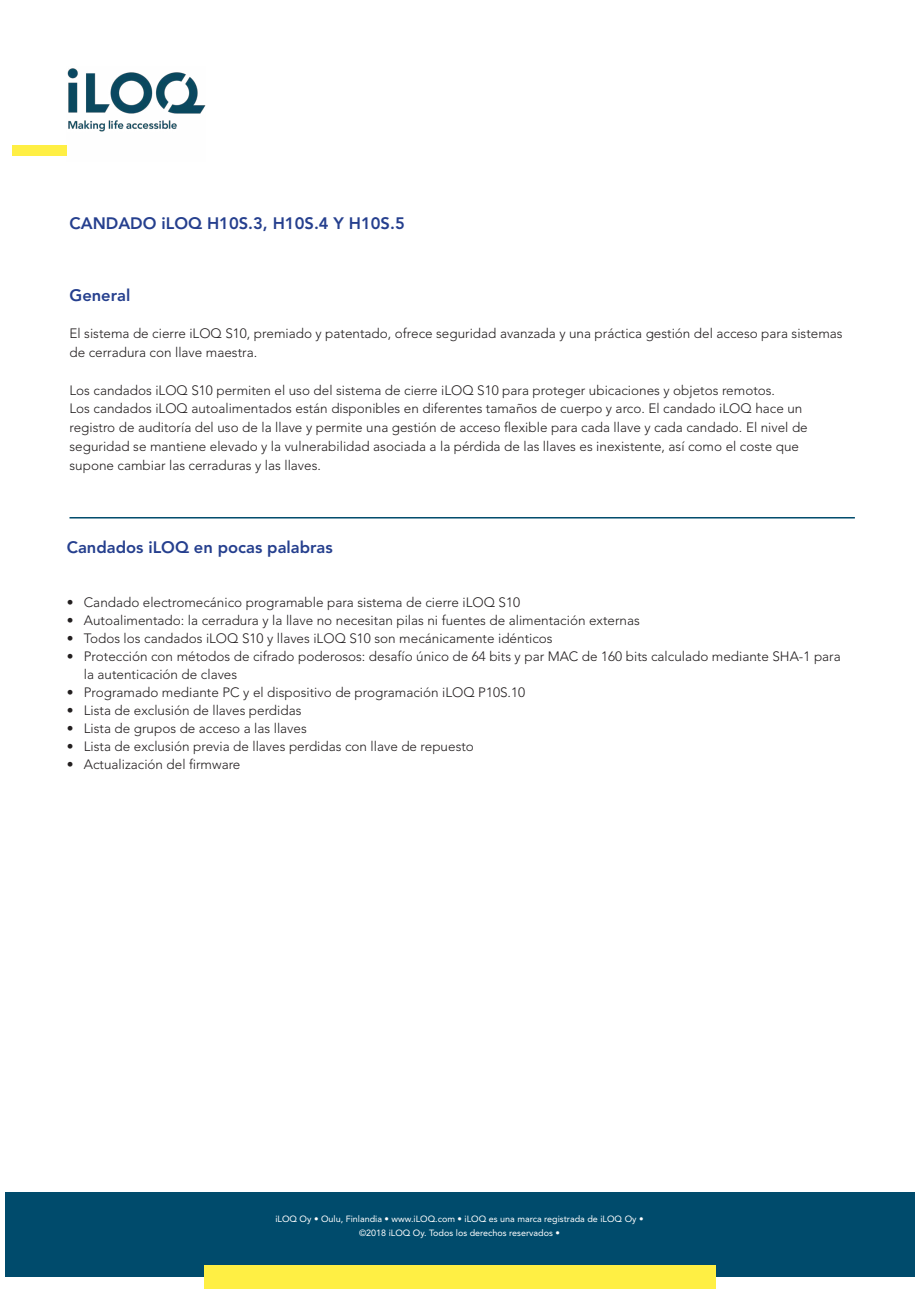
<style>
.page{position:relative;width:919px;height:1289px;background:#fff}
.page>*{position:absolute;margin:0;border:0;box-sizing:border-box;transform-origin:0 0}
.Otsikko{font:800 16.5px "Avenir LT Std";color:#253f8e}
.Leipäteksti{font:300 13.5px/18.8px "Avenir LT Std";color:#231f20}
.t1{font:9px/13.5px "Avenir LT Std";color:#fff;text-align:center}
</style>
<div class="page">
<img style="left:67px;top:68px;width:138px;height:64px">
<div style="left:12px;top:145px;width:55px;height:10px;background:#ffef44"></div>
<div style="left:5px;top:1192px;width:909px;height:84px;background:#004b6c"></div>
<div style="left:203px;top:1265px;width:512px;height:23px;background:#ffef44"></div>
<hr style="left:69px;top:517px;width:785px;height:1px;background:#004b6c">
<p class="Otsikko" style="left:69px;top:213px;width:337px">CANDADO iLOQ H10S.3, H10S.4 Y H10S.5</p>
<p class="Otsikko" style="left:69px;top:285px;width:62px">General</p>
<p class="Leipäteksti" style="left:69px;top:324px;width:774px">El sistema de cierre iLOQ S10, premiado y patentado, ofrece seguridad avanzada y una práctica gestión del acceso para sistemas de cerradura con llave maestra.</p>
<p class="Leipäteksti" style="left:69px;top:381px;width:739px">Los candados iLOQ S10 permiten el uso del sistema de cierre iLOQ S10 para proteger ubicaciones y objetos remotos.<br>Los candados iLOQ autoalimentados están disponibles en diferentes tamaños de cuerpo y arco. El candado iLOQ hace un registro de auditoría del uso de la llave y permite una gestión de acceso flexible para cada llave y cada candado. El nivel de seguridad se mantiene elevado y la vulnerabilidad asociada a la pérdida de las llaves es inexistente, así como el coste que supone cambiar las cerraduras y las llaves.</p>
<p class="Otsikko" style="left:67px;top:537px;width:267px">Candados iLOQ en pocas palabras</p>
<p class="Leipäteksti" style="left:67px;top:593px;width:454px">• Candado electromecánico programable para sistema de cierre iLOQ S10</p>
<p class="Leipäteksti" style="left:67px;top:611px;width:574px">• Autoalimentado: la cerradura y la llave no necesitan pilas ni fuentes de alimentación externas</p>
<p class="Leipäteksti" style="left:67px;top:629px;width:487px">• Todos los candados iLOQ S10 y llaves iLOQ S10 son mecánicamente idénticos</p>
<p class="Leipäteksti" style="left:84px;top:647px;width:758px;line-height:18px;text-indent:-17px">• Protección con métodos de cifrado poderosos: desafío único de 64 bits y par MAC de 160 bits calculado mediante SHA-1 para la autenticación de claves</p>
<p class="Leipäteksti" style="left:67px;top:683px;width:460px">• Programado mediante PC y el dispositivo de programación iLOQ P10S.10</p>
<p class="Leipäteksti" style="left:67px;top:701px;width:236px">• Lista de exclusión de llaves perdidas</p>
<p class="Leipäteksti" style="left:67px;top:719px;width:241px">• Lista de grupos de acceso a las llaves</p>
<p class="Leipäteksti" style="left:67px;top:737px;width:408px">• Lista de exclusión previa de llaves perdidas con llave de repuesto</p>
<p class="Leipäteksti" style="left:67px;top:755px;width:175px">• Actualización del firmware</p>
<p class="t1" style="left:275px;top:1212px;width:369px">iLOQ Oy • Oulu, Finlandia • www.iLOQ.com • iLOQ es una marca registrada de iLOQ Oy • ©2018 iLOQ Oy. Todos los derechos reservados •</p>
</div>
